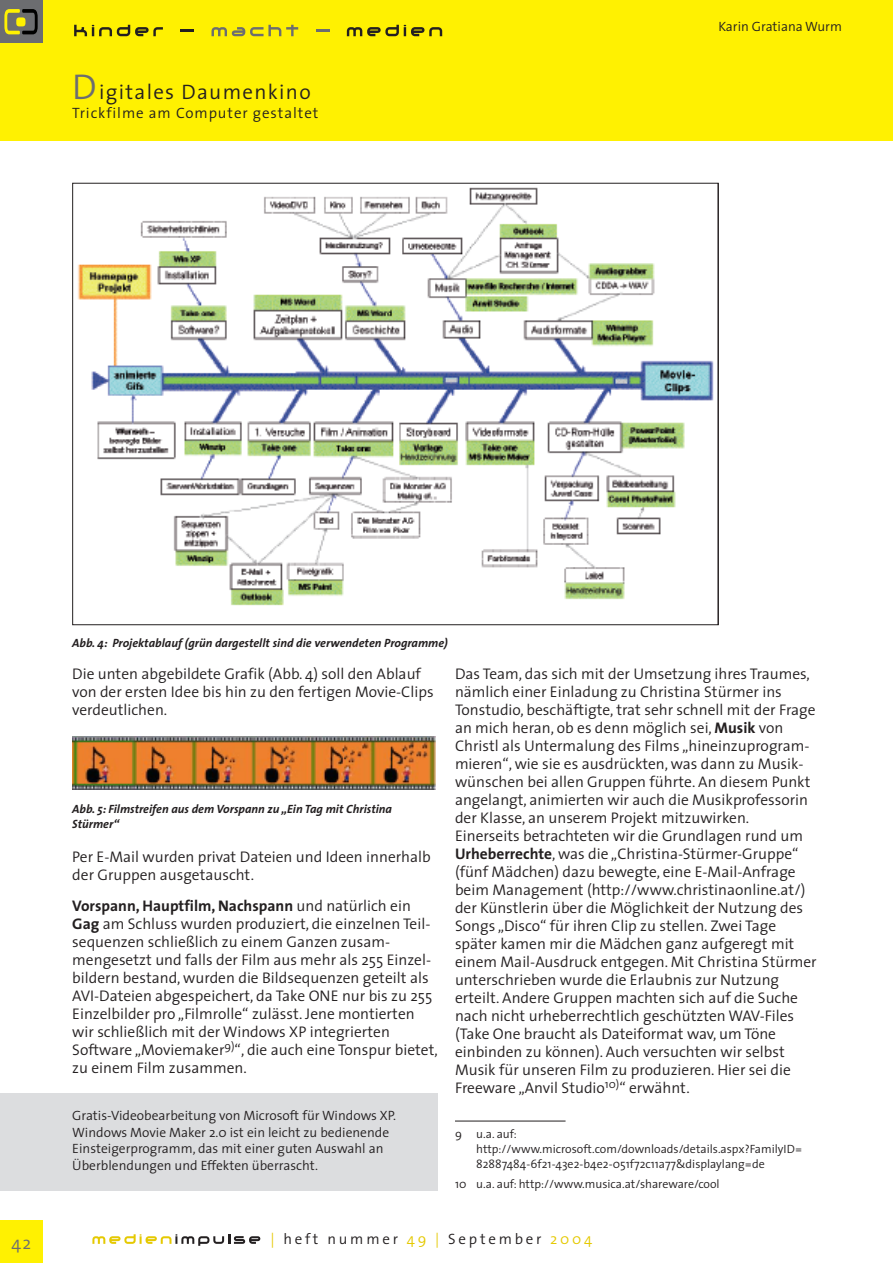
<style>
.page{position:relative;width:893px;height:1263px;background:#fff}
.page>*{position:absolute;margin:0;border:0;box-sizing:border-box;transform-origin:0 0}
.t1{font:300 21px "The Sans";letter-spacing:.06em;color:#231f20}
.t2{font:300 18px "The Sans";color:#6c6d70}
.t3{font:300 15.45px/18px "The Sans";color:#231f20}
.t4{font:300 15px "The Sans";letter-spacing:.06em;color:#231f20}
.t5{font:300 15px "The Sans";letter-spacing:.185em;color:#231f20}
.t6{font:300 13.5px/16.5px "The Sans";color:#231f20}
.t7{font:300 12px/15px "The Sans";color:#231f20}
.t8{font:italic 700 12px/15px "The Sans";color:#231f20}
.s1{font-size:36px;color:#6c6d70}
.s2{font-weight:700}
.s3{color:#e5c902}
</style>
<div class="page">
<div style="left:0;top:0;width:893px;height:140px;background:#fff101"></div>
<div style="left:0;top:1220px;width:43px;height:43px;background:#fff101"></div>
<div style="left:0;top:0;width:43px;height:43px;background:#6c6d70"></div>
<svg style="left:4px;top:9px;width:34px;height:25px"></svg>
<svg style="left:74px;top:25px;width:89px;height:11px"></svg>
<hr style="left:180px;top:29px;width:14px;height:3px;background:#231f20">
<svg style="left:212px;top:25px;width:86px;height:11px"></svg>
<svg style="left:316px;top:29px;width:13px;height:3px"></svg>
<svg style="left:347px;top:25px;width:95px;height:11px"></svg>
<svg style="left:92px;top:1234px;width:168px;height:12px"></svg>
<img style="left:78px;top:187px;width:636px;height:419px">
<img style="left:72px;top:736px;width:363px;height:54px">
<div style="left:0;top:1093px;width:438px;height:98px;background:#dcdddf"></div>
<hr style="left:455px;top:1121px;width:111px;height:1px;background:#231f20">
<h1 class="t1" style="left:72px;top:85px;width:240px"><span class="s1">D</span>igitales Daumenkino</h1>
<p class="t4" style="left:72px;top:107px;width:248px">Trickfilme am Computer gestaltet</p>
<p class="t6" style="left:718px;top:20px;width:125px">Karin Gratiana Wurm</p>
<p class="t2" style="left:12px;top:1237px;width:21px">42</p>
<p class="t8" style="left:72px;top:636px;width:377px">Abb. 4: Projektablauf (grün dargestellt sind die verwendeten Programme)</p>
<p class="t3" style="left:72px;top:667px;width:363px">Die unten abgebildete Grafik (Abb. 4) soll den Ablauf von der ersten Idee bis hin zu den fertigen Movie-Clips verdeutlichen.</p>
<p class="t3" style="left:455px;top:667px;width:363px">Das Team, das sich mit der Umsetzung ihres Traumes, nämlich einer Einladung zu Christina Stürmer ins Tonstudio, beschäftigte, trat sehr schnell mit der Frage an mich heran, ob es denn möglich sei, <span class="s2">Musik</span> von Christl als Untermalung des Films „hineinzuprogram&shy;mieren“, wie sie es ausdrückten, was dann zu Musik&shy;wünschen bei allen Gruppen führte. An diesem Punkt angelangt, animierten wir auch die Musikprofessorin der Klasse, an unserem Projekt mitzuwirken.<br>Einerseits betrachteten wir die Grundlagen rund um <span class="s2">Urheberrechte</span>, was die „Christina-Stürmer-Gruppe“ (fünf Mädchen) dazu bewegte, eine E-Mail-Anfrage beim Management (http://www.christinaonline.at/) der Künstlerin über die Möglichkeit der Nutzung des Songs „Disco“ für ihren Clip zu stellen. Zwei Tage später kamen mir die Mädchen ganz aufgeregt mit einem Mail-Ausdruck entgegen. Mit Christina Stürmer unterschrieben wurde die Erlaubnis zur Nutzung erteilt. Andere Gruppen machten sich auf die Suche nach nicht urheberrechtlich geschützten WAV-Files (Take One braucht als Dateiformat wav, um Töne einbinden zu können). Auch versuchten wir selbst Musik für unseren Film zu produzieren. Hier sei die Freeware „Anvil Studio<sup>10)</sup>“ erwähnt.</p>
<p class="t8" style="left:72px;top:802px;width:321px">Abb. 5: Filmstreifen aus dem Vorspann zu „Ein Tag mit Christina<br>Stürmer“</p>
<p class="t3" style="left:72px;top:850px;width:360px">Per E-Mail wurden privat Dateien und Ideen innerhalb der Gruppen ausgetauscht.</p>
<p class="t3" style="left:72px;top:898px;width:367px"><span class="s2">Vorspann, Hauptfilm, Nachspann</span> und natürlich ein <span class="s2">Gag</span> am Schluss wurden produziert, die einzelnen Teil&shy;sequenzen schließlich zu einem Ganzen zusam&shy;mengesetzt und falls der Film aus mehr als 255 Einzel&shy;bildern bestand, wurden die Bildsequenzen geteilt als AVI-Dateien abgespeichert, da Take ONE nur bis zu 255<br>Einzelbilder pro „Filmrolle“ zulässt. Jene montierten wir schließlich mit der Windows XP integrierten Software „Moviemaker<sup>9)</sup>“, die auch eine Tonspur bietet, zu einem Film zusammen.</p>
<p class="t6" style="left:72px;top:1109px;width:325px">Gratis-Videobearbeitung von Microsoft für Windows XP.<br>Windows Movie Maker 2.0 ist ein leicht zu bedienende Einsteigerprogramm, das mit einer guten Auswahl an Überblendungen und Effekten überrascht.</p>
<p class="t7" style="left:476px;top:1128px;width:327px;text-indent:-21px">9 u.a. auf: http://www.microsoft.com/downloads/details.aspx?FamilyID=<br>82887484-6f21-43e2-b4e2-051f72c11a77&amp;displaylang=de</p>
<p class="t7" style="left:455px;top:1177px;width:266px">10 u.a. auf: http://www.musica.at/shareware/cool</p>
<p class="t5" style="left:270px;top:1234px;width:323px"><span class="s3">|</span> heft nummer <span class="s3">49 |</span> September <span class="s3">2004</span></p>
</div>
